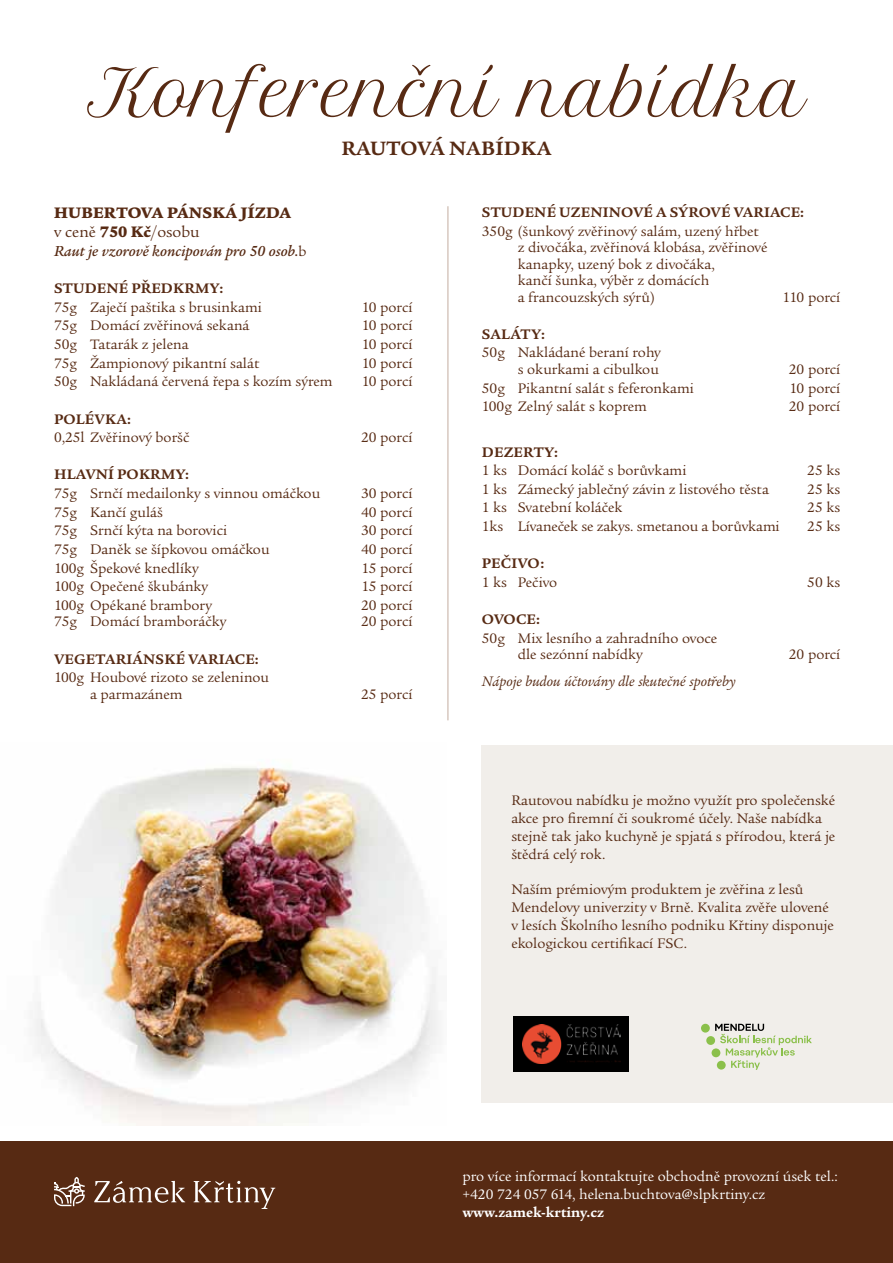
<style>
.page{position:relative;width:893px;height:1263px;background:#fff}
.page>*{position:absolute;margin:0;border:0;box-sizing:border-box;transform-origin:0 0}
.t1{font:63px "Petit Formal Script";color:#572a13}
.t2{font:700 21px "Legacy Serif Itc TOT";letter-spacing:.015em;color:#572a13}
.t3{font:16.5px "Legacy Serif Itc TOT Ultr";letter-spacing:.015em;color:#572a13}
.t4{font:16.5px "Legacy Serif Itc TOT";color:#572a13}
.t5{font:italic 500 15.75px "Legacy Serif Itc TOT";color:#572a13}
.t6{font:15px/16.5px "Legacy Serif Itc TOT";color:#572a13}
.t7{font:700 15px "Legacy Serif Itc TOT";letter-spacing:.015em;color:#572a13}
.t8{font:15px/18px "Legacy Serif Itc TOT";color:#fff}
.t9{font:italic 15px "Legacy Serif Itc TOT";color:#572a13}
.t10{font:700 15px "Legacy Serif Itc TOT";color:#fff}
.s1{font-family:"Legacy Serif Itc TOT Ultr"}
.s2{font-weight:400;font-style:normal;font-size:15px}
</style>
<div class="page">
<div style="left:482px;top:746px;width:411px;height:357px;background:#f1eeea"></div>
<img style="left:34px;top:767px;width:405px;height:359px">
<div style="left:0;top:1142px;width:893px;height:121px;background:#572a13"></div>
<svg style="left:94px;top:1181px;width:91px;height:22px"></svg>
<svg style="left:194px;top:1181px;width:81px;height:28px"></svg>
<svg style="left:54px;top:1177px;width:31px;height:29px"></svg>
<hr style="left:447px;top:206px;width:2px;height:514px;background:#d7c8bf">
<div style="left:712px;top:1048px;width:8px;height:9px;background:#8bc04b;border-radius:50%"></div>
<div style="left:701px;top:1024px;width:9px;height:8px;background:#8bc04b;border-radius:50%"></div>
<div style="left:706px;top:1036px;width:9px;height:9px;background:#8bc04b;border-radius:50%"></div>
<svg style="left:715px;top:1024px;width:97px;height:46px"></svg>
<div style="left:513px;top:1016px;width:115px;height:55px;background:#000"></div>
<img style="left:523px;top:1025px;width:97px;height:39px">
<h1 class="t1" style="left:87px;top:54px;width:721px">Konferenční nabídka</h1>
<h2 class="t2" style="left:341px;top:136px;width:212px">RAUTOVÁ NABÍD KA</h2>
<p class="t3" style="left:54px;top:203px;width:238px">HUBERTOVA PÁNSKÁ JÍZDA</p>
<p class="t4" style="left:54px;top:222px;width:147px">v ceně <span class="s1">750 KČ</span>/osobu</p>
<p class="t5" style="left:54px;top:241px;width:254px">Raut je vzorově koncipován pro 50 osob.<span class="s2">b</span></p>
<p class="t7" style="left:54px;top:280px;width:132px">STUDENÉ PŘEDKRM</p>
<p class="t7" style="left:210px;top:280px;width:15px">Y:</p>
<p class="t6" style="left:54px;top:299px;width:209px">75g Zaječí paštika s brusinkami</p>
<p class="t6" style="left:362px;top:299px;width:52px">10 porcí</p>
<p class="t6" style="left:54px;top:318px;width:197px">75g Domácí zvěřinová sekaná</p>
<p class="t6" style="left:362px;top:318px;width:52px">10 porcí</p>
<p class="t6" style="left:54px;top:337px;width:136px">50g Tatarák z jelena</p>
<p class="t6" style="left:362px;top:337px;width:52px">10 porcí</p>
<p class="t6" style="left:54px;top:355px;width:207px">75g Žampionový pikantní salát</p>
<p class="t6" style="left:362px;top:355px;width:52px">10 porcí</p>
<p class="t6" style="left:54px;top:374px;width:280px">50g Nakládaná červená řepa s kozím sýrem</p>
<p class="t6" style="left:362px;top:374px;width:52px">10 porcí</p>
<p class="t7" style="left:54px;top:410px;width:78px">PO LÉVKA:</p>
<p class="t6" style="left:54px;top:430px;width:137px">0,25l Zvěřinový boršč</p>
<p class="t6" style="left:361px;top:430px;width:53px">20 porcí</p>
<p class="t7" style="left:54px;top:466px;width:86px">HLAVNÍ POKRM</p>
<p class="t7" style="left:176px;top:466px;width:15px">Y:</p>
<p class="t6" style="left:54px;top:486px;width:268px">75g Srnčí medailonky s vinnou omáčkou</p>
<p class="t6" style="left:361px;top:486px;width:53px">30 porcí</p>
<p class="t6" style="left:54px;top:504px;width:110px">75g Kančí guláš</p>
<p class="t6" style="left:361px;top:504px;width:53px">40 porcí</p>
<p class="t6" style="left:54px;top:523px;width:175px">75g Srnčí kýta na borovici</p>
<p class="t6" style="left:361px;top:523px;width:53px">30 porcí</p>
<p class="t6" style="left:54px;top:541px;width:217px">75g Daněk se šípkovou omáčkou</p>
<p class="t6" style="left:361px;top:541px;width:53px">40 porcí</p>
<p class="t6" style="left:54px;top:560px;width:146px">100g Špekové knedlíky</p>
<p class="t6" style="left:361px;top:560px;width:53px">15 porcí</p>
<p class="t6" style="left:54px;top:579px;width:156px">100g Opečené škubánky</p>
<p class="t6" style="left:361px;top:579px;width:53px">15 porcí</p>
<p class="t6" style="left:54px;top:597px;width:160px">100g Opékané brambory</p>
<p class="t6" style="left:361px;top:597px;width:53px">20 porcí</p>
<p class="t6" style="left:54px;top:614px;width:174px">75g Domácí bramboráčky</p>
<p class="t6" style="left:361px;top:614px;width:53px">20 porcí</p>
<p class="t7" style="left:54px;top:650px;width:101px">VE GETARIÁNSK</p>
<p class="t7" style="left:176px;top:650px;width:60px">É VARIACE</p>
<p class="t7" style="left:255px;top:650px;width:5px">:</p>
<p class="t6" style="left:90px;top:670px;width:181px;text-indent:-36px">100g Houbové rizoto se zeleninou a parmazánem</p>
<p class="t6" style="left:361px;top:686px;width:53px">25 porcí</p>
<p class="t7" style="left:482px;top:203px;width:300px">STUDENÉ UZENINOVÉ A SÝROVÉ VARIACE</p>
<p class="t7" style="left:800px;top:203px;width:5px">:</p>
<p class="t6" style="left:518px;top:223px;width:251px;text-indent:-36px">350g (šunkový zvěřinový salám, uzený hřbet z divočáka, zvěřinová klobása, zvěřinové kanapky, uzený bok z divočáka,<br>kančí šunka, výběr z domácích<br>a francouzských sýrů)</p>
<p class="t6" style="left:782px;top:289px;width:59px">110 porcí</p>
<p class="t7" style="left:482px;top:325px;width:65px">SALÁTY:</p>
<p class="t6" style="left:482px;top:345px;width:181px;text-align:right">50g Nakládané beraní rohy s okurkami a cibulkou</p>
<p class="t6" style="left:789px;top:361px;width:53px">20 porcí</p>
<p class="t6" style="left:482px;top:380px;width:214px">50g Pikantní salát s feferonkami</p>
<p class="t6" style="left:789px;top:380px;width:52px">10 porcí</p>
<p class="t6" style="left:482px;top:399px;width:167px">100g Zelný salát s koprem</p>
<p class="t6" style="left:789px;top:399px;width:53px">20 porcí</p>
<p class="t7" style="left:482px;top:443px;width:78px">DEZERTY:</p>
<p class="t6" style="left:482px;top:463px;width:206px">1 ks Domácí koláč s borůvkami</p>
<p class="t6" style="left:807px;top:463px;width:35px">25 ks</p>
<p class="t6" style="left:482px;top:481px;width:289px">1 ks Zámecký jablečný závin z listového těsta</p>
<p class="t6" style="left:807px;top:481px;width:35px">25 ks</p>
<p class="t6" style="left:482px;top:500px;width:142px">1 ks Svatební koláček</p>
<p class="t6" style="left:807px;top:500px;width:35px">25 ks</p>
<p class="t6" style="left:482px;top:519px;width:300px">1ks Lívaneček se zakys. smetanou a borůvkami</p>
<p class="t6" style="left:807px;top:519px;width:35px">25 ks</p>
<p class="t7" style="left:482px;top:555px;width:64px">PEČIVO:</p>
<p class="t6" style="left:482px;top:574px;width:77px">1 ks Pečivo</p>
<p class="t6" style="left:807px;top:574px;width:35px">50 ks</p>
<p class="t7" style="left:482px;top:611px;width:34px">OVOCE</p>
<p class="t7" style="left:536px;top:611px;width:5px">:</p>
<p class="t6" style="left:518px;top:630px;width:201px;text-indent:-36px">50g Mix lesního a zahradního ovoce dle sezónní nabídky</p>
<p class="t6" style="left:789px;top:647px;width:53px">20 porcí</p>
<p class="t9" style="left:482px;top:673px;width:256px">Nápoje budou účtovány dle skutečné spotřeby</p>
<p class="t6" style="left:511px;top:791px;width:325px;line-height:18px">Rautovou nabídku je možno využít pro společenské akce pro firemní či soukromé účely. Naše nabídka stejně tak jako kuchyně je spjatá s přírodou, která je štědrá celý rok.</p>
<p class="t6" style="left:511px;top:880px;width:324px;line-height:18px">Naším prémiovým produktem je zvěřina z lesů Mendelovy univerzity v Brně. Kvalita zvěře ulovené v lesích Školního lesního podniku Křtiny disponuje ekologickou certifikací FSC.</p>
<p class="t8" style="left:462px;top:1167px;width:377px">pro více informací kontaktujte obchodně provozní úsek tel.: +420 724 057 614, helena.buchtova@slpkrtiny.cz</p>
<p class="t10" style="left:462px;top:1203px;width:143px">WWW.ZAMEK-KRTINY.CZ</p>
</div>
